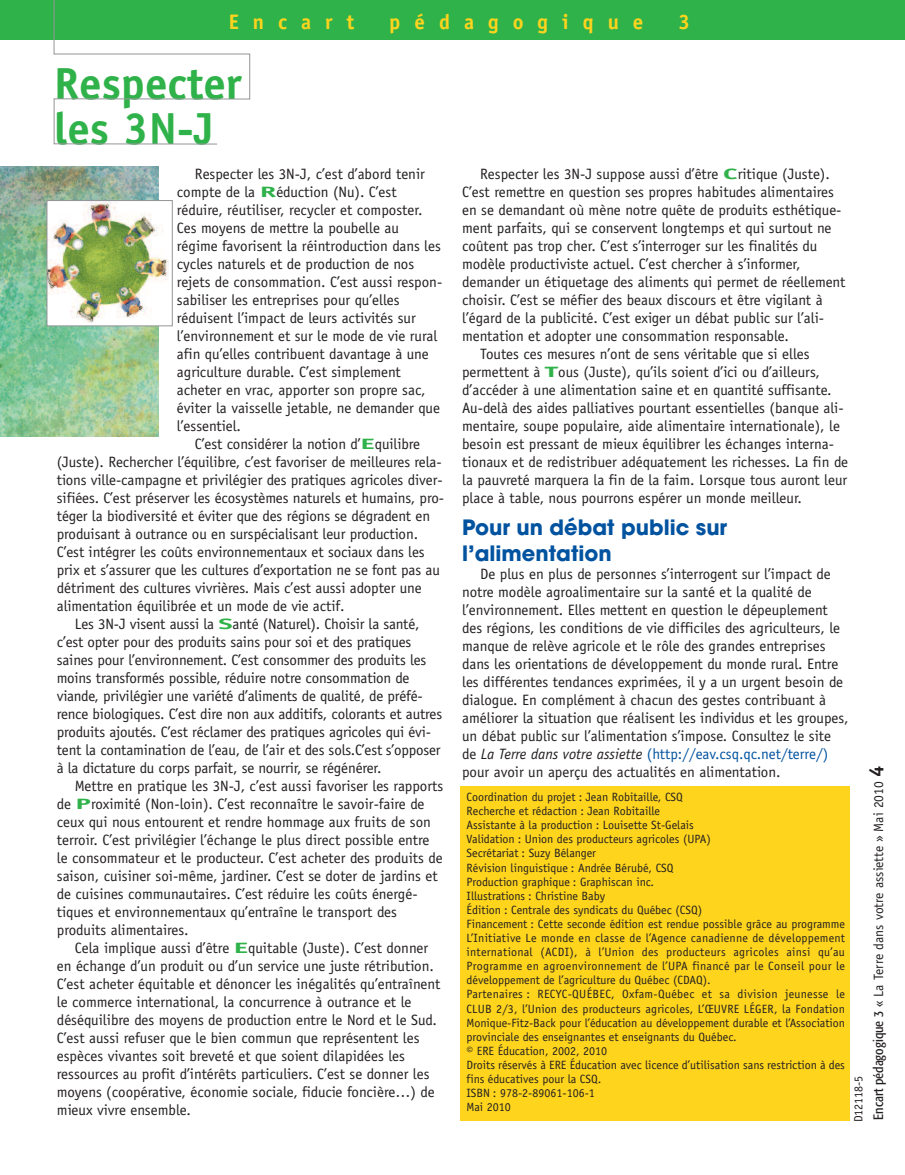
<style>
.page{position:relative;width:905px;height:1175px;background:#fff}
.page>*{position:absolute;margin:0;border:0;box-sizing:border-box;transform-origin:0 0}
.t1{font:700 45px/45px "Officina Sans";color:#30b24a}
.t2{font:700 21px/25.2px "Avant Garde";color:#0153a0}
.t3{font:700 21px "Officina Sans";letter-spacing:.665em;color:#fed41d}
.t4{font:15px/18px "Officina Sans";color:#231f20}
.t5{font:13.5px "Officina Sans";color:#231f20}
.t6{font:12px/14.1px "Officina Sans";color:#231f20}
.s1{font-weight:700;color:#30b24a}
.s2{font-style:italic}
.s3{color:#0153a0}
.s4{font-family:"Formata";font-stretch:condensed}
.s5{font-weight:700;font-size:20.25px}
</style>
<div class="page">
<img style="left:1px;top:166px;width:158px;height:270px">
<div style="left:0;top:0;width:904px;height:40px;background:#30b24a"></div>
<div style="left:47px;top:201px;width:125px;height:124px;background:#fff"></div>
<img style="left:49px;top:202px;width:119px;height:120px">
<div style="left:47px;top:200px;width:126px;height:126px;border:1px solid #939598"></div>
<svg style="left:54px;top:0;width:196px;height:144px"></svg>
<div style="left:460px;top:786px;width:390px;height:335px;background:#fed41d"></div>
<h2 class="t3" style="left:229px;top:14px;width:127px">Encart</h2>
<h2 class="t3" style="left:389px;top:14px;width:256px">pédagogique</h2>
<h2 class="t3" style="left:678px;top:14px;width:13px">3</h2>
<h1 class="t1" style="left:54px;top:65px;width:189px">Respecter les 3N-J</h1>
<p class="t4" style="left:177px;top:166px;width:267px;text-indent:18px">Respecter les 3N-J, c’est d’abord tenir compte de la <span class="s1">R</span>éduction (Nu). C’est réduire, réutiliser, recycler et composter.<br>Ces moyens de mettre la poubelle au régime favorisent la réintroduction dans les cycles naturels et de production de nos rejets de consommation. C’est aussi respon&shy;sabiliser les entreprises pour qu’elles réduisent l’impact de leurs activités sur l’environnement et sur le mode de vie rural afin qu’elles contribuent davantage à une agriculture durable. C’est simplement acheter en vrac, apporter son propre sac, éviter la vaisselle jetable, ne demander que l’essentiel.</p>
<p class="t4" style="left:195px;top:436px;width:227px">C’est considérer la notion d’<span class="s1">E</span>quilibre</p>
<p class="t4" style="left:57px;top:454px;width:386px">(Juste). Rechercher l’équilibre, c’est favoriser de meilleures rela-</p>
<p class="t4" style="left:57px;top:472px;width:387px">tions ville-campagne et privilégier des pratiques agricoles diver-</p>
<p class="t4" style="left:57px;top:490px;width:389px">sifiées. C’est préserver les écosystèmes naturels et humains, pro-</p>
<p class="t4" style="left:57px;top:508px;width:375px">téger la biodiversité et éviter que des régions se dégradent en</p>
<p class="t4" style="left:57px;top:526px;width:363px">produisant à outrance ou en surspécialisant leur production.</p>
<p class="t4" style="left:57px;top:544px;width:369px">C’est intégrer les coûts environnementaux et sociaux dans les</p>
<p class="t4" style="left:57px;top:562px;width:384px">prix et s’assurer que les cultures d’exportation ne se font pas au</p>
<p class="t4" style="left:57px;top:580px;width:366px">détriment des cultures vivrières. Mais c’est aussi adopter une</p>
<p class="t4" style="left:57px;top:598px;width:289px">alimentation équilibrée et un mode de vie actif.</p>
<p class="t4" style="left:75px;top:616px;width:346px">Les 3N-J visent aussi la <span class="s1">S</span>anté (Naturel). Choisir la santé,</p>
<p class="t4" style="left:57px;top:634px;width:356px">c’est opter pour des produits sains pour soi et des pratiques</p>
<p class="t4" style="left:57px;top:652px;width:371px">saines pour l’environnement. C’est consommer des produits les</p>
<p class="t4" style="left:57px;top:670px;width:354px">moins transformés possible, réduire notre consommation de</p>
<p class="t4" style="left:57px;top:688px;width:367px">viande, privilégier une variété d’aliments de qualité, de préfé-</p>
<p class="t4" style="left:57px;top:706px;width:387px">rence biologiques. C’est dire non aux additifs, colorants et autres</p>
<p class="t4" style="left:57px;top:724px;width:375px">produits ajoutés. C’est réclamer des pratiques agricoles qui évi-</p>
<p class="t4" style="left:57px;top:742px;width:385px">tent la contamination de l’eau, de l’air et des sols.C’est s’opposer</p>
<p class="t4" style="left:57px;top:760px;width:326px">à la dictature du corps parfait, se nourrir, se régénérer.</p>
<p class="t4" style="left:75px;top:778px;width:370px">Mettre en pratique les 3N-J, c’est aussi favoriser les rapports</p>
<p class="t4" style="left:57px;top:796px;width:369px">de <span class="s1">P</span>roximité (Non-loin). C’est reconnaître le savoir-faire de</p>
<p class="t4" style="left:57px;top:814px;width:375px">ceux qui nous entourent et rendre hommage aux fruits de son</p>
<p class="t4" style="left:57px;top:832px;width:374px">terroir. C’est privilégier l’échange le plus direct possible entre</p>
<p class="t4" style="left:57px;top:850px;width:387px">le consommateur et le producteur. C’est acheter des produits de</p>
<p class="t4" style="left:57px;top:868px;width:382px">saison, cuisiner soi-même, jardiner. C’est se doter de jardins et</p>
<p class="t4" style="left:57px;top:886px;width:362px">de cuisines communautaires. C’est réduire les coûts énergé-</p>
<p class="t4" style="left:57px;top:904px;width:342px">tiques et environnementaux qu’entraîne le transport des</p>
<p class="t4" style="left:57px;top:922px;width:133px">produits alimentaires.</p>
<p class="t4" style="left:75px;top:940px;width:355px">Cela implique aussi d’être <span class="s1">E</span>quitable (Juste). C’est donner</p>
<p class="t4" style="left:57px;top:958px;width:378px">en échange d’un produit ou d’un service une juste rétribution.</p>
<p class="t4" style="left:57px;top:976px;width:385px">C’est acheter équitable et dénoncer les inégalités qu’entraînent</p>
<p class="t4" style="left:57px;top:994px;width:356px">le commerce international, la concurrence à outrance et le</p>
<p class="t4" style="left:57px;top:1012px;width:382px">déséquilibre des moyens de production entre le Nord et le Sud.</p>
<p class="t4" style="left:57px;top:1030px;width:364px">C’est aussi refuser que le bien commun que représentent les</p>
<p class="t4" style="left:57px;top:1048px;width:350px">espèces vivantes soit breveté et que soient dilapidées les</p>
<p class="t4" style="left:57px;top:1066px;width:374px">ressources au profit d’intérêts particuliers. C’est se donner les</p>
<p class="t4" style="left:57px;top:1084px;width:379px">moyens (coopérative, économie sociale, fiducie foncière…) de</p>
<p class="t4" style="left:57px;top:1102px;width:135px">mieux vivre ensemble.</p>
<p class="t4" style="left:480px;top:166px;width:351px">Respecter les 3N-J suppose aussi d’être <span class="s1">C</span>ritique (Juste).</p>
<p class="t4" style="left:462px;top:184px;width:373px">C’est remettre en question ses propres habitudes alimentaires</p>
<p class="t4" style="left:462px;top:202px;width:381px">en se demandant où mène notre quête de produits esthétique-</p>
<p class="t4" style="left:462px;top:220px;width:371px">ment parfaits, qui se conservent longtemps et qui surtout ne</p>
<p class="t4" style="left:462px;top:238px;width:357px">coûtent pas trop cher. C’est s’interroger sur les finalités du</p>
<p class="t4" style="left:462px;top:256px;width:340px">modèle productiviste actuel. C’est chercher à s’informer,</p>
<p class="t4" style="left:462px;top:274px;width:385px">demander un étiquetage des aliments qui permet de réellement</p>
<p class="t4" style="left:462px;top:292px;width:362px">choisir. C’est se méfier des beaux discours et être vigilant à</p>
<p class="t4" style="left:462px;top:310px;width:363px">l’égard de la publicité. C’est exiger un débat public sur l’ali-</p>
<p class="t4" style="left:462px;top:328px;width:328px">mentation et adopter une consommation responsable.</p>
<p class="t4" style="left:480px;top:346px;width:331px">Toutes ces mesures n’ont de sens véritable que si elles</p>
<p class="t4" style="left:462px;top:364px;width:359px">permettent à <span class="s1">T</span>ous (Juste), qu’ils soient d’ici ou d’ailleurs,</p>
<p class="t4" style="left:462px;top:382px;width:371px">d’accéder à une alimentation saine et en quantité suffisante.</p>
<p class="t4" style="left:462px;top:400px;width:383px">Au-delà des aides palliatives pourtant essentielles (banque ali-</p>
<p class="t4" style="left:462px;top:418px;width:379px">mentaire, soupe populaire, aide alimentaire internationale), le</p>
<p class="t4" style="left:462px;top:436px;width:373px">besoin est pressant de mieux équilibrer les échanges interna-</p>
<p class="t4" style="left:462px;top:454px;width:387px">tionaux et de redistribuer adéquatement les richesses. La fin de</p>
<p class="t4" style="left:462px;top:472px;width:386px">la pauvreté marquera la fin de la faim. Lorsque tous auront leur</p>
<p class="t4" style="left:462px;top:490px;width:341px">place à table, nous pourrons espérer un monde meilleur.</p>
<h2 class="t2" style="left:462px;top:517px;width:266px">Pour un débat public sur l’alimentation</h2>
<p class="t4" style="left:462px;top:565px;width:388px;text-indent:18px">De plus en plus de personnes s’interrogent sur l’impact de notre modèle agroalimentaire sur la santé et la qualité de l’environnement. Elles mettent en question le dépeuplement des régions, les conditions de vie difficiles des agriculteurs, le manque de relève agricole et le rôle des grandes entreprises dans les orientations de développement du monde rural. Entre les différentes tendances exprimées, il y a un urgent besoin de dialogue. En complément à chacun des gestes contribuant à améliorer la situation que réalisent les individus et les groupes, un débat public sur l’alimentation s’impose. Consultez le site de <span class="s2">La Terre dans votre assiette</span> <span class="s3">(http://eav.csq.qc.net/terre/) </span>pour avoir un aperçu des actualités en alimentation.</p>
<p class="t5" style="left:873px;top:1119px;width:356px;rotate:-90deg"><span class="s4">Encart pédagogique 3</span> « La Terre dans votre assiette » Mai 2010 <span class="s5">4</span></p>
<p class="t6" style="left:466px;top:791px;width:380px">Coordination du projet : Jean Robitaille, CSQ<br>Recherche et rédaction : Jean Robitaille<br>Assistante à la production : Louisette St-Gelais<br>Validation : Union des producteurs agricoles (UPA)<br>Secrétariat : Suzy Bélanger<br>Révision linguistique : Andrée Bérubé, CSQ<br>Production graphique : Graphiscan inc.<br>Illustrations : Christine Baby<br>Édition : Centrale des syndicats du Québec (CSQ)<br>Financement : Cette seconde édition est rendue possible grâce au programme L’Initiative Le monde en classe de l’Agence canadienne de développement international (ACDI), à l’Union des producteurs agricoles ainsi qu’au Programme en agroenvironnement de l’UPA financé par le Conseil pour le développement de l’agriculture du Québec (CDAQ).<br>Partenaires : RECYC-QUÉBEC, Oxfam-Québec et sa division jeunesse le CLUB 2/3, l’Union des producteurs agricoles, L’ŒUVRE LÉGER, la Fondation Monique-Fitz-Back pour l’éducation au développement durable et l’Association provinciale des enseignantes et enseignants du Québec.<br>© ERE Éducation, 2002, 2010<br>Droits réservés à ERE Éducation avec licence d’utilisation sans restriction à des fins éducatives pour la CSQ.<br>ISBN : 978-2-89061-106-1<br>Mai 2010</p>
<p class="t6" style="left:852px;top:1122px;width:48px;rotate:-90deg">D12118-5</p>
</div>
